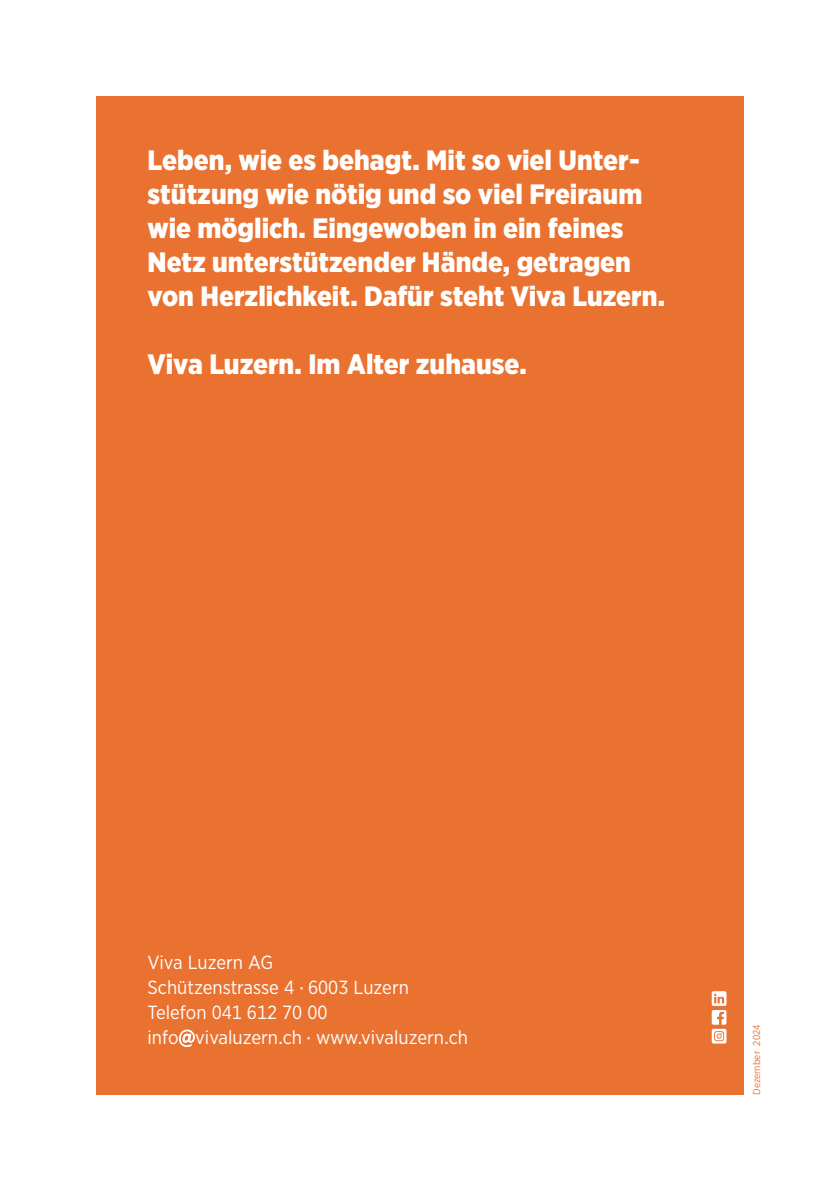
<style>
.page{position:relative;width:840px;height:1191px;background:#fff}
.page>*{position:absolute;margin:0;border:0;box-sizing:border-box;transform-origin:0 0}
.t1{font:900 28px/34px "Gotham Narrow";color:#fff}
.t2{font:19px/25px "Gotham Narrow";color:#fff}
.t3{font:10px "Gotham Narrow";color:#ea7231}
</style>
<div class="page">
<div style="left:96px;top:96px;width:647px;height:998px;background:#ea7231"></div>
<svg style="left:711px;top:991px;width:15px;height:52px"></svg>
<p class="t1" style="left:147px;top:143px;width:518px">Leben, wie es behagt. Mit so viel Unter&shy;stützung wie nötig und so viel Freiraum wie möglich. Eingewoben in ein feines Netz unterstützender Hände, getragen von Herzlichkeit. Dafür steht Viva Luzern.</p>
<p class="t1" style="left:147px;top:347px;width:380px">Viva Luzern. Im Alter zuhause.</p>
<p class="t2" style="left:147px;top:949px;width:322px">Viva Luzern AG<br>Schützenstrasse 4 · 6003 Luzern<br>Telefon 041 612 70 00 info@vivaluzern.ch · www.vivaluzern.ch</p>
<p class="t3" style="left:749px;top:1095px;width:72px;rotate:-90deg">Dezember 2024</p>
</div>
